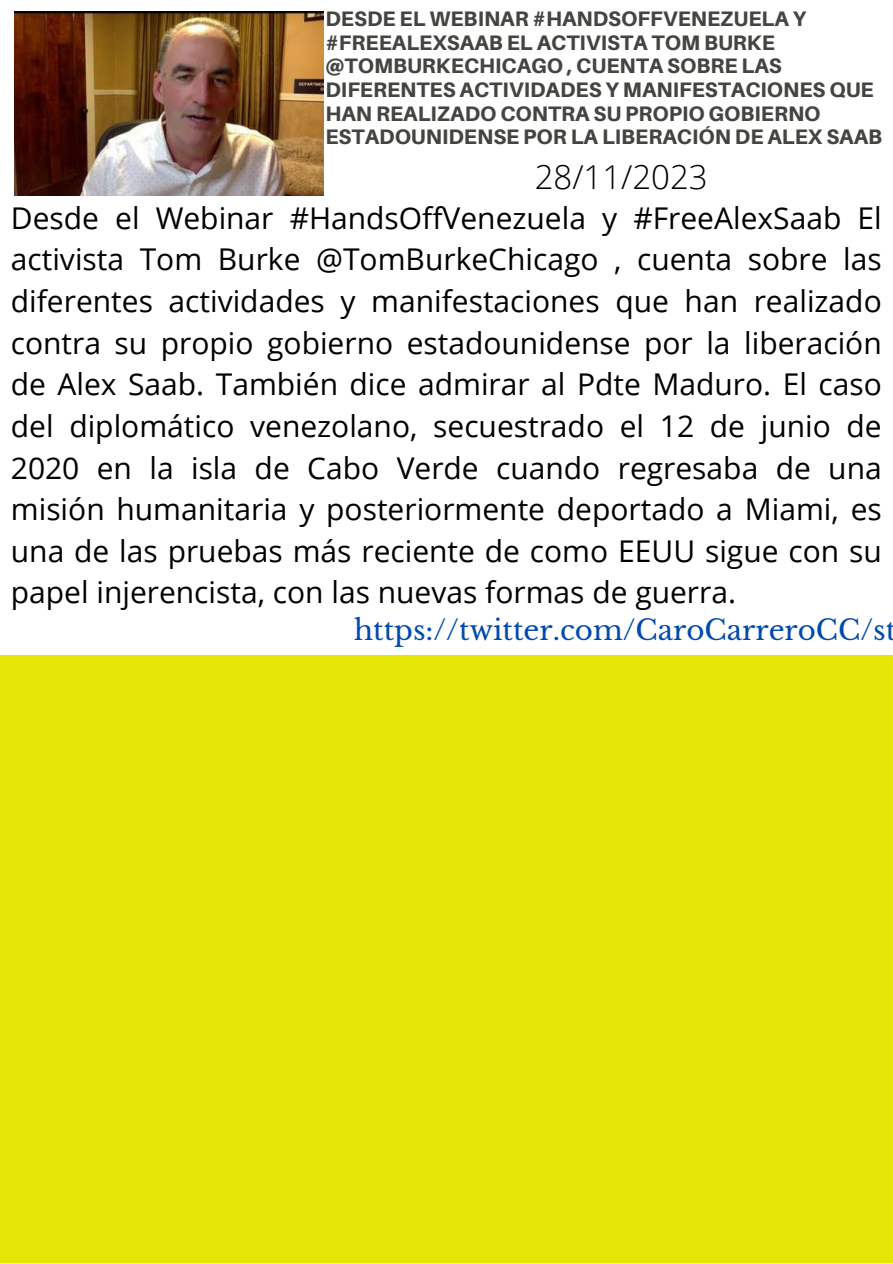
<style>
.page{position:relative;width:893px;height:1264px;background:#fff}
.page>*{position:absolute;margin:0;border:0;box-sizing:border-box;transform-origin:0 0}
.t1{font:300 33px "Open Sans";color:#000}
.t2{font:30px/41.5px "Open Sans";color:#000;text-align:justify}
.t3{font:27.75px "Libre Baskerville";color:#004aad}
.t4{font:800 21px/23.5px "Aileron";color:#444440}
</style>
<div class="page">
<div style="left:0;top:655px;width:892px;height:607px;background:#e6e609"></div>
<img style="left:14px;top:11px;width:309px;height:185px">
<p class="t4" style="left:325px;top:7px;width:558px">DESDE EL WEBINAR #HANDSOFFVENEZUELA Y #FREEALEXSAAB EL ACTIVISTA TOM BURKE @TOMBURKECHICAGO , CUENTA SOBRE LAS DIFERENTES ACTIVIDADES Y MANIFESTACIONES QUE HAN REALIZADO CONTRA SU PROPIO GOBIERNO ESTADOUNIDENSE POR LA LIBERACIÓN DE ALEX SAAB</p>
<p class="t1" style="left:534px;top:153px;width:174px">28/11/2023</p>
<p class="t2" style="left:11px;top:196px;width:872px">Desde el Webinar #HandsOffVenezuela y #FreeAlexSaab El activista Tom Burke @TomBurkeChicago , cuenta sobre las diferentes actividades y manifestaciones que han realizado contra su propio gobierno estadounidense por la liberación de Alex Saab. También dice admirar al Pdte Maduro. El caso del diplomático venezolano, secuestrado el 12 de junio de 2020 en la isla de Cabo Verde cuando regresaba de una misión humanitaria y posteriormente deportado a Miami, es una de las pruebas más reciente de como EEUU sigue con su papel injerencista, con las nuevas formas de guerra.</p>
<p class="t3" style="left:354px;top:612px;width:543px">https://twitter.com/CaroCarreroCC/st</p>
</div>
